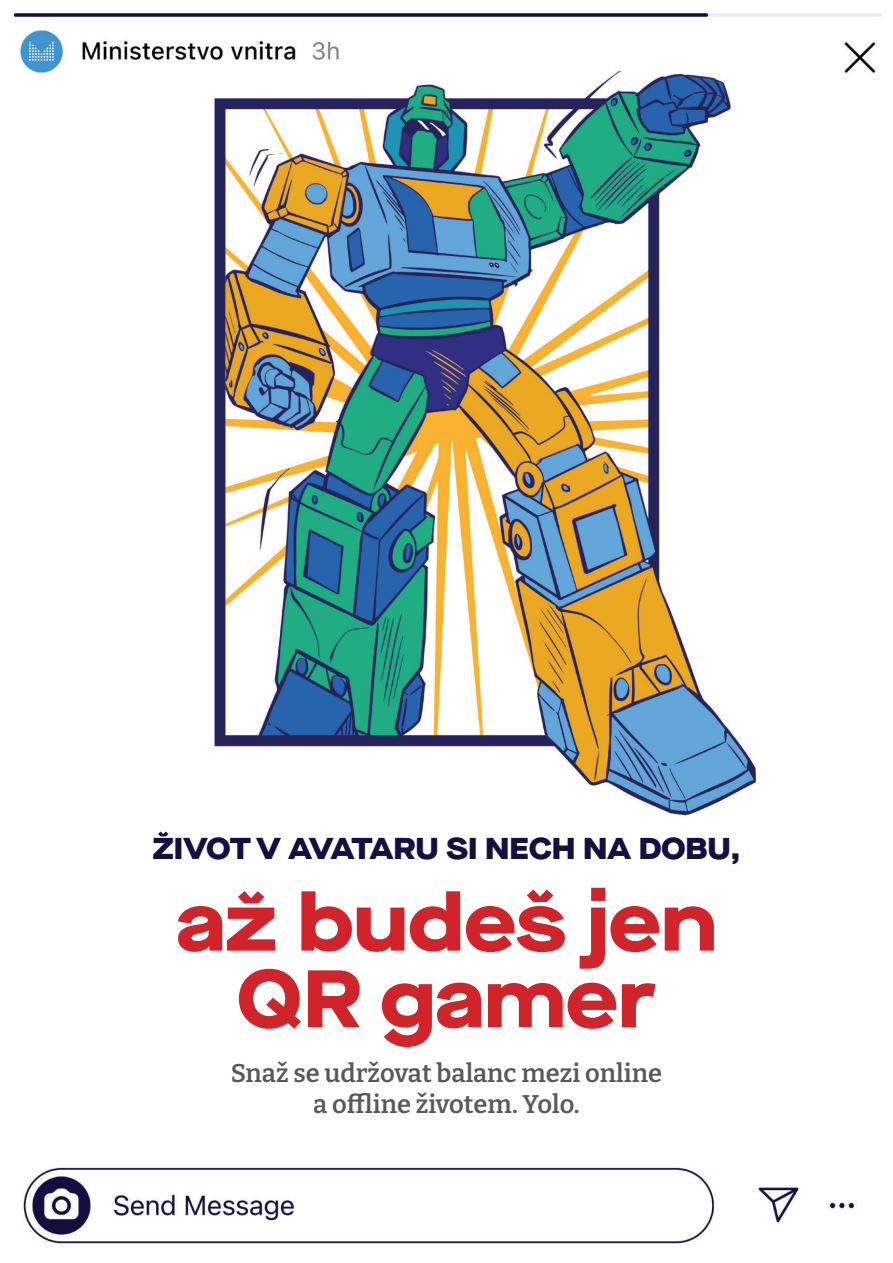
<style>
.page{position:relative;width:893px;height:1263px;background:#fff}
.page>*{position:absolute;margin:0;border:0;box-sizing:border-box;transform-origin:0 0}
.t1{font:800 expanded 81.15px/76.7px "Maison Neue";color:#d1232a;text-align:center}
.t2{font:900 expanded 30.15px "Maison Neue";color:#150e40}
.t3{font:600 25.5px/30.6px "Bitter";color:#57585a;text-align:center}
</style>
<div class="page">
<img style="left:12px;top:12px;width:870px;height:1232px">
<p class="t2" style="left:152px;top:831px;width:590px">ŽIVOT V AVATARU SI NECH NA DOBU,</p>
<h1 class="t1" style="left:176px;top:885px;width:542px">až budeš jen<br>QR gamer</h1>
<p class="t3" style="left:231px;top:1057px;width:433px">Snaž se udržovat balanc mezi online a offline životem. Yolo.</p>
</div>
